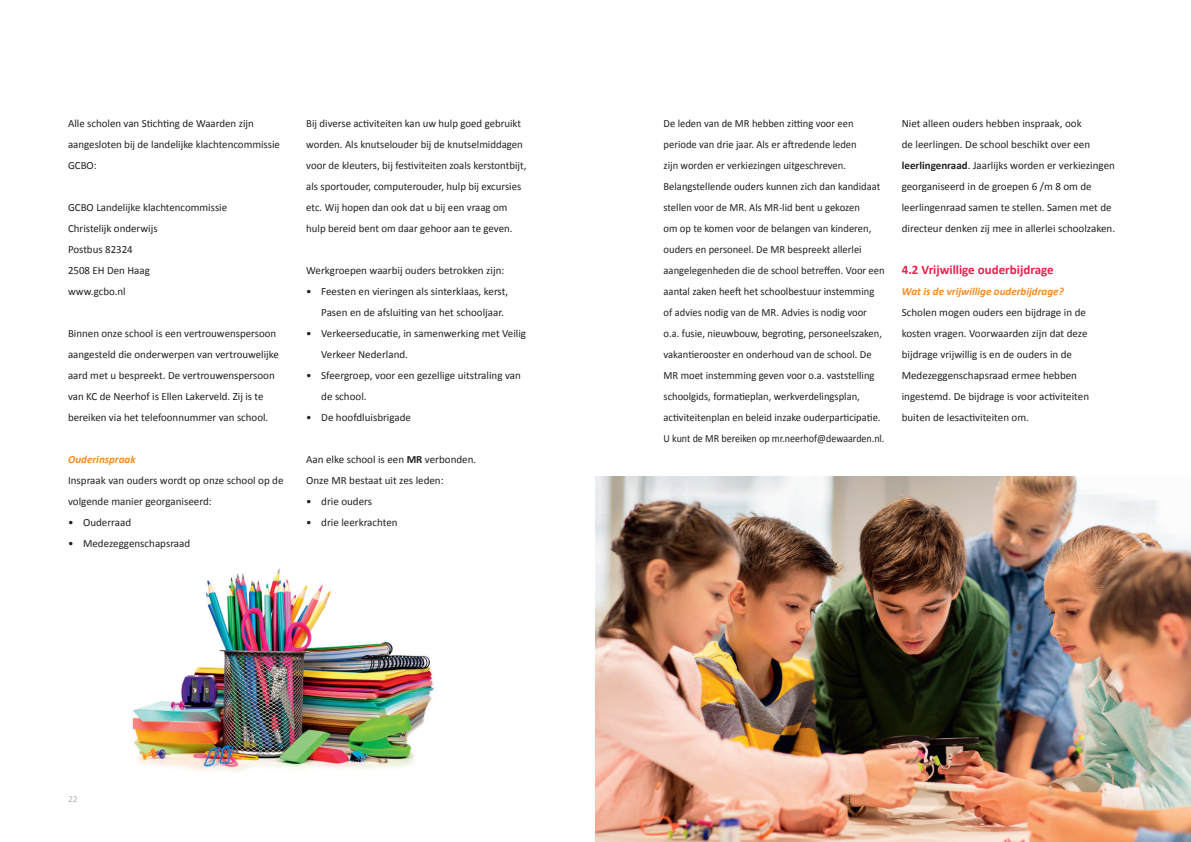
<style>
.page{position:relative;width:1191px;height:842px;background:#fff}
.page>*{position:absolute;margin:0;border:0;box-sizing:border-box;transform-origin:0 0}
.t1{font:700 13px "Calibri";color:#eb1f4c}
.t2{font:11px/21px "Calibri";color:#231f20}
.t3{font:11px/21px "Calibri";color:#231f20;scale:.96 1}
.t4{font:italic 700 11px "Calibri";color:#f68c21}
.t5{font:300 9.5px "Calibri";color:#939598}
.s1{font-weight:700}
</style>
<div class="page">
<img style="left:132px;top:568px;width:302px;height:204px">
<img style="left:595px;top:476px;width:596px;height:366px">
<p class="t2" style="left:68px;top:112px;width:213px">Alle scholen van Stichting de Waarden zijn aangesloten bij de landelijke klachtencommissie<br>GCBO:</p>
<p class="t2" style="left:68px;top:196px;width:161px">GCBO Landelijke klachtencommissie<br>Christelijk onderwijs<br>Postbus 82324<br>2508 EH Den Haag<br>www.gcbo.nl</p>
<p class="t2" style="left:68px;top:322px;width:212px">Binnen onze school is een vertrouwenspersoon aangesteld die onderwerpen van vertrouwelijke aard met u bespreekt. De vertrouwenspersoon van KC de Neerhof is Ellen Lakerveld. Zij is te bereiken via het telefoonnummer van school.</p>
<p class="t4" style="left:68px;top:453px;width:69px">Ouderinspraak</p>
<p class="t2" style="left:68px;top:469px;width:217px">Inspraak van ouders wordt op onze school op de volgende manier georganiseerd:</p>
<p class="t2" style="left:68px;top:511px;width:65px">• Ouderraad</p>
<p class="t2" style="left:68px;top:532px;width:124px">• Medezeggenschapsraad</p>
<p class="t2" style="left:306px;top:112px;width:222px">Bij diverse activiteiten kan uw hulp goed gebruikt worden. Als knutselouder bij de knutselmiddagen voor de kleuters, bij festiviteiten zoals kerstontbijt, als sportouder, computerouder, hulp bij excursies etc. Wij hopen dan ook dat u bij een vraag om hulp bereid bent om daar gehoor aan te geven.</p>
<p class="t2" style="left:306px;top:259px;width:200px">Werkgroepen waarbij ouders betrokken zijn:</p>
<p class="t2" style="left:321px;top:280px;width:188px;text-indent:-15px">• Feesten en vieringen als sinterklaas, kerst,<br>Pasen en de afsluiting van het schooljaar.</p>
<p class="t2" style="left:321px;top:322px;width:206px;text-indent:-15px">• Verkeerseducatie, in samenwerking met Veilig<br>Verkeer Nederland.</p>
<p class="t2" style="left:321px;top:364px;width:201px;text-indent:-15px">• Sfeergroep, voor een gezellige uitstraling van de school.</p>
<p class="t2" style="left:306px;top:406px;width:106px">• De hoofdluisbrigade</p>
<p class="t2" style="left:306px;top:448px;width:171px">Aan elke school is een <span class="s1">MR</span> verbonden.<br>Onze MR bestaat uit zes leden:</p>
<p class="t2" style="left:306px;top:490px;width:67px">• drie ouders</p>
<p class="t2" style="left:306px;top:511px;width:93px">• drie leerkrachten</p>
<p class="t5" style="left:68px;top:793px;width:11px">22</p>
<p class="t3" style="left:663px;top:112px;width:232px">De leden van de MR hebben zitting voor een periode van drie jaar. Als er aftredende leden<br>zijn worden er verkiezingen uitgeschreven.<br>Belangstellende ouders kunnen zich dan kandidaat stellen voor de MR. Als MR-lid bent u gekozen<br>om op te komen voor de belangen van kinderen, ouders en personeel. De MR bespreekt allerlei aangelegenheden die de school betreffen. Voor een aantal zaken heeft het schoolbestuur instemming of advies nodig van de MR. Advies is nodig voor o.a. fusie, nieuwbouw, begroting, personeelszaken, vakantierooster en onderhoud van de school. De MR moet instemming geven voor o.a. vaststelling schoolgids, formatieplan, werkverdelingsplan, activiteitenplan en beleid inzake ouderparticipatie.<br>U kunt de MR bereiken op mr.neerhof@dewaarden.nl.</p>
<p class="t2" style="left:901px;top:112px;width:215px">Niet alleen ouders hebben inspraak, ook<br>de leerlingen. De school beschikt over een <span class="s1">leerlingenraad</span>. Jaarlijks worden er verkiezingen georganiseerd in de groepen 6 /m 8 om de leerlingenraad samen te stellen. Samen met de directeur denken zij mee in allerlei schoolzaken.</p>
<p class="t1" style="left:901px;top:262px;width:153px">4.2 Vrijwillige ouderbijdrage</p>
<p class="t4" style="left:901px;top:285px;width:163px">Wat is de vrijwillige ouderbijdrage?</p>
<p class="t2" style="left:901px;top:301px;width:189px">Scholen mogen ouders een bijdrage in de kosten vragen. Voorwaarden zijn dat deze bijdrage vrijwillig is en de ouders in de Medezeggenschapsraad ermee hebben ingestemd. De bijdrage is voor activiteiten buiten de lesactiviteiten om.</p>
</div>
